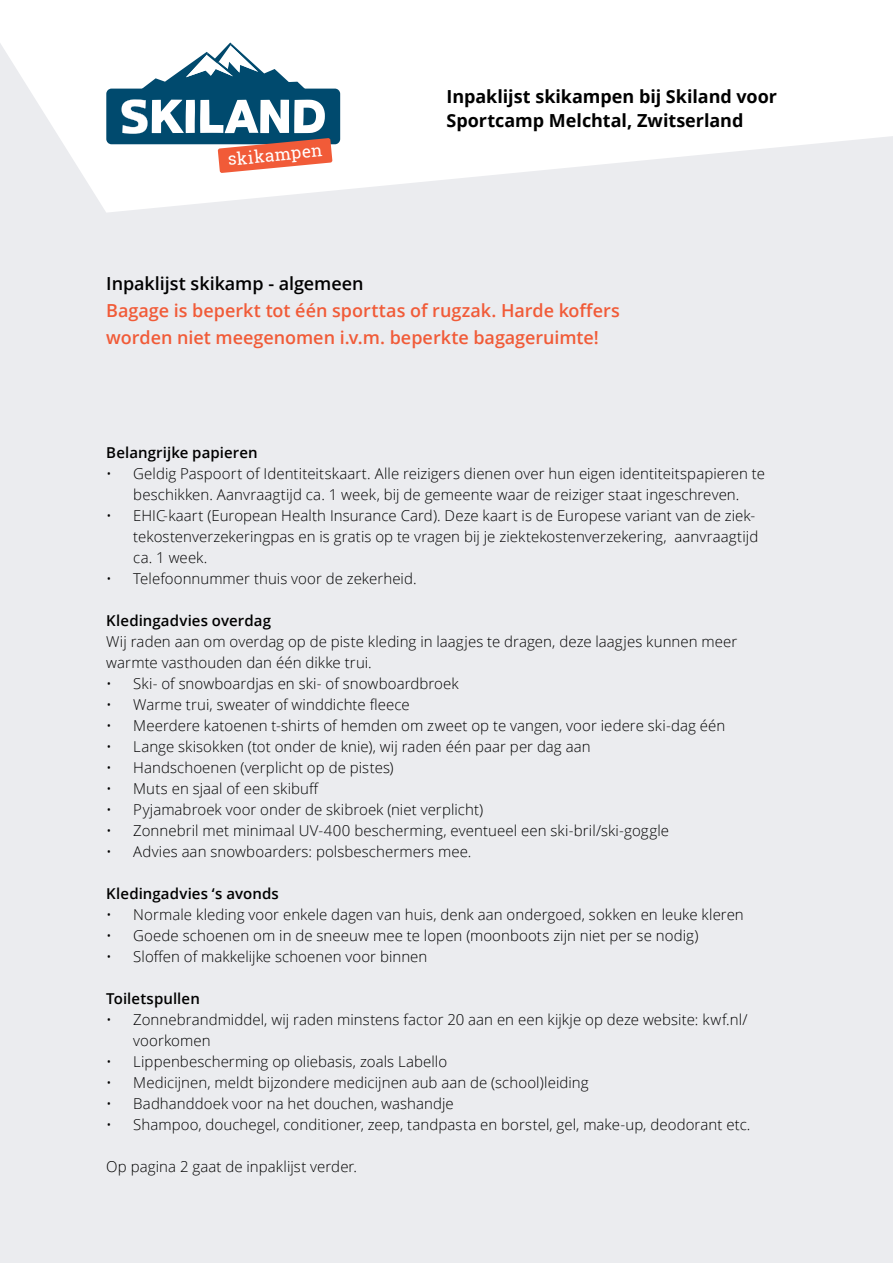
<style>
.page{position:relative;width:893px;height:1263px;background:#ebecef}
.page>*{position:absolute;margin:0;border:0;box-sizing:border-box;transform-origin:0 0}
.t1{font:600 18px/27px "Open Sans";color:#f15b38}
.t2{font:700 18px/24px "Open Sans";color:#000}
.t3{font:17.1px "Roboto Slab";color:#fff}
.t4{font:300 15px/21px "Open Sans";letter-spacing:.005em;color:#000}
.t5{font:600 15px "Open Sans";letter-spacing:.005em;color:#000}
.s1{color:#000}
.s2{font-weight:300;color:#000}
</style>
<div class="page">
<svg style="left:0;top:0;width:893px;height:212px;fill:#fff"></svg>
<div style="left:106px;top:89px;width:234px;height:55px;background:#004a6e;border-radius:5px"></div>
<svg style="left:141px;top:43px;width:165px;height:46px;background:#a4becb"></svg>
<svg style="left:121px;top:99px;width:211px;height:74px"></svg>
<p class="t3" style="left:227px;top:147px;width:96px;rotate:-5deg">skikampen</p>
<p class="t2" style="left:446px;top:84px;width:332px">Inpaklijst skikampen bij Skiland voor<br>Sportcamp Melchtal, Zwitserland</p>
<p class="t1" style="left:106px;top:270px;width:515px"><span class="s1">Inpaklijst skikamp - algemeen</span><span class="s2">  <br></span>Bagage is beperkt tot één sporttas of rugzak. Harde koffers worden niet meegenomen i.v.m. beperkte bagageruimte!</p>
<p class="t5" style="left:106px;top:442px;width:153px">Belangrijke papieren</p>
<p class="t4" style="left:106px;top:463px;width:660px;text-align:center">• Geldig Paspoort of Identiteitskaart. Alle reizigers dienen over hun eigen identiteitspapieren te beschikken. Aanvraagtijd ca. 1 week, bij de gemeente waar de reiziger staat ingeschreven.</p>
<p class="t4" style="left:133px;top:505px;width:626px;text-indent:-27px">• EHIC-kaart (European Health Insurance Card). Deze kaart is de Europese variant van de ziek&shy;tekostenverzekeringpas en is gratis op te vragen bij je ziektekostenverzekering, aanvraagtijd ca. 1 week.</p>
<p class="t4" style="left:106px;top:568px;width:312px">• Telefoonnummer thuis voor de zekerheid.</p>
<p class="t5" style="left:106px;top:610px;width:166px">Kledingadvies overdag</p>
<p class="t4" style="left:106px;top:631px;width:633px">Wij raden aan om overdag op de piste kleding in laagjes te dragen, deze laagjes kunnen meer warmte vasthouden dan één dikke trui.</p>
<p class="t4" style="left:106px;top:673px;width:354px">• Ski- of snowboardjas en ski- of snowboardbroek</p>
<p class="t4" style="left:106px;top:694px;width:305px">• Warme trui, sweater of winddichte fleece</p>
<p class="t4" style="left:106px;top:715px;width:621px">• Meerdere katoenen t-shirts of hemden om zweet op te vangen, voor iedere ski-dag één</p>
<p class="t4" style="left:106px;top:736px;width:486px">• Lange skisokken (tot onder de knie), wij raden één paar per dag aan</p>
<p class="t4" style="left:106px;top:757px;width:289px">• Handschoenen (verplicht op de pistes)</p>
<p class="t4" style="left:106px;top:778px;width:214px">• Muts en sjaal of een skibuff</p>
<p class="t4" style="left:106px;top:799px;width:378px">• Pyjamabroek voor onder de skibroek (niet verplicht)</p>
<p class="t4" style="left:106px;top:820px;width:564px">• Zonnebril met minimaal UV-400 bescherming, eventueel een ski-bril/ski-goggle</p>
<p class="t4" style="left:106px;top:841px;width:367px">• Advies aan snowboarders: polsbeschermers mee.</p>
<p class="t5" style="left:106px;top:883px;width:174px">Kledingadvies ‘s avonds</p>
<p class="t4" style="left:106px;top:904px;width:639px">• Normale kleding voor enkele dagen van huis, denk aan ondergoed, sokken en leuke kleren</p>
<p class="t4" style="left:106px;top:925px;width:594px">• Goede schoenen om in de sneeuw mee te lopen (moonboots zijn niet per se nodig)</p>
<p class="t4" style="left:106px;top:946px;width:323px">• Sloffen of makkelijke schoenen voor binnen</p>
<p class="t5" style="left:106px;top:988px;width:95px">Toiletspullen</p>
<p class="t4" style="left:133px;top:1009px;width:616px;text-indent:-27px">• Zonnebrandmiddel, wij raden minstens factor 20 aan en een kijkje op deze website: kwf.nl/ voorkomen</p>
<p class="t4" style="left:106px;top:1051px;width:342px">• Lippenbescherming op oliebasis, zoals Labello</p>
<p class="t4" style="left:106px;top:1072px;width:484px">• Medicijnen, meldt bijzondere medicijnen aub aan de (school)leiding</p>
<p class="t4" style="left:106px;top:1093px;width:349px">• Badhanddoek voor na het douchen, washandje</p>
<p class="t4" style="left:106px;top:1114px;width:646px">• Shampoo, douchegel, conditioner, zeep, tandpasta en borstel, gel, make-up, deodorant etc.</p>
<p class="t4" style="left:106px;top:1156px;width:252px">Op pagina 2 gaat de inpaklijst verder.</p>
</div>
